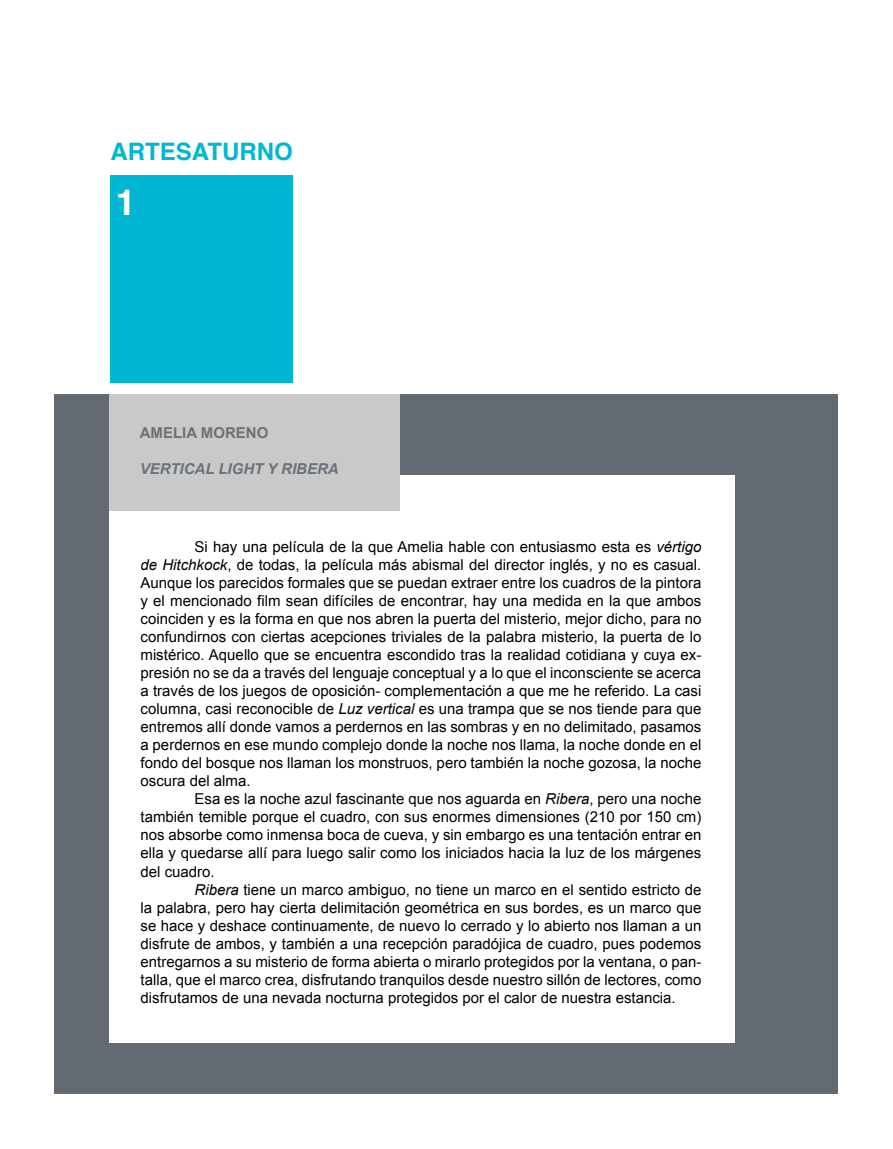
<style>
.page{position:relative;width:893px;height:1149px;background:#fff}
.page>*{position:absolute;margin:0;border:0;box-sizing:border-box;transform-origin:0 0}
.t1{font:700 36px "Helvetica";color:#fff}
.t2{font:700 24px "Helvetica";color:#00b6d2}
.TEXTO{font:15px/18px "Arial";color:#000;text-align:justify}
.t3{font:italic 700 15px "Arial";color:#6a7279}
.t4{font:700 15px "Arial";color:#6a7279}
.s1{font-style:italic}
</style>
<div class="page">
<div style="left:55px;top:394px;width:783px;height:699px;background:#636a72"></div>
<div style="left:110px;top:175px;width:183px;height:207px;background:#00b6d2"></div>
<div style="left:109px;top:475px;width:625px;height:567px;background:#fff"></div>
<div style="left:109px;top:394px;width:291px;height:117px;background:#c9c9c9"></div>
<h2 class="t2" style="left:111px;top:129px;width:184px">ARTESATURNO</h2>
<h1 class="t1" style="left:116px;top:170px;width:22px">1</h1>
<p class="t4" style="left:140px;top:424px;width:130px">AMELIA MORENO</p>
<p class="t3" style="left:140px;top:460px;width:200px">VERTICAL LIGHT Y RIBERA</p>
<p class="TEXTO" style="left:140px;top:537px;width:562px;text-indent:54px">Si hay una película de la que Amelia hable con entusiasmo esta es <span class="s1">vértigo de Hitchkock</span>, de todas, la película más abismal del director inglés, y no es casual.<br>Aunque los parecidos formales que se puedan extraer entre los cuadros de la pintora y el mencionado film sean difíciles de encontrar, hay una medida en la que ambos coinciden y es la forma en que nos abren la puerta del misterio, mejor dicho, para no confundirnos con ciertas acepciones triviales de la palabra misterio, la puerta de lo mistérico. Aquello que se encuentra escondido tras la realidad cotidiana y cuya ex&shy;presión no se da a través del lenguaje conceptual y a lo que el inconsciente se acerca a través de los juegos de oposición- complementación a que me he referido. La casi columna, casi reconocible de <span class="s1">Luz vertical</span> es una trampa que se nos tiende para que entremos allí donde vamos a perdernos en las sombras y en no delimitado, pasamos a perdernos en ese mundo complejo donde la noche nos llama, la noche donde en el fondo del bosque nos llaman los monstruos, pero también la noche gozosa, la noche oscura del alma.</p>
<p class="TEXTO" style="left:140px;top:789px;width:562px;text-indent:54px">Esa es la noche azul fascinante que nos aguarda en <span class="s1">Ribera</span>, pero una noche también temible porque el cuadro, con sus enormes dimensiones (210 por 150 cm) nos absorbe como inmensa boca de cueva, y sin embargo es una tentación entrar en ella y quedarse allí para luego salir como los iniciados hacia la luz de los márgenes del cuadro.</p>
<p class="TEXTO" style="left:140px;top:879px;width:562px;text-indent:54px"><span class="s1">Ribera</span> tiene un marco ambiguo, no tiene un marco en el sentido estricto de la palabra, pero hay cierta delimitación geométrica en sus bordes, es un marco que se hace y deshace continuamente, de nuevo lo cerrado y lo abierto nos llaman a un disfrute de ambos, y también a una recepción paradójica de cuadro, pues podemos entregarnos a su misterio de forma abierta o mirarlo protegidos por la ventana, o pan&shy;talla, que el marco crea, disfrutando tranquilos desde nuestro sillón de lectores, como disfrutamos de una nevada nocturna protegidos por el calor de nuestra estancia.</p>
</div>
